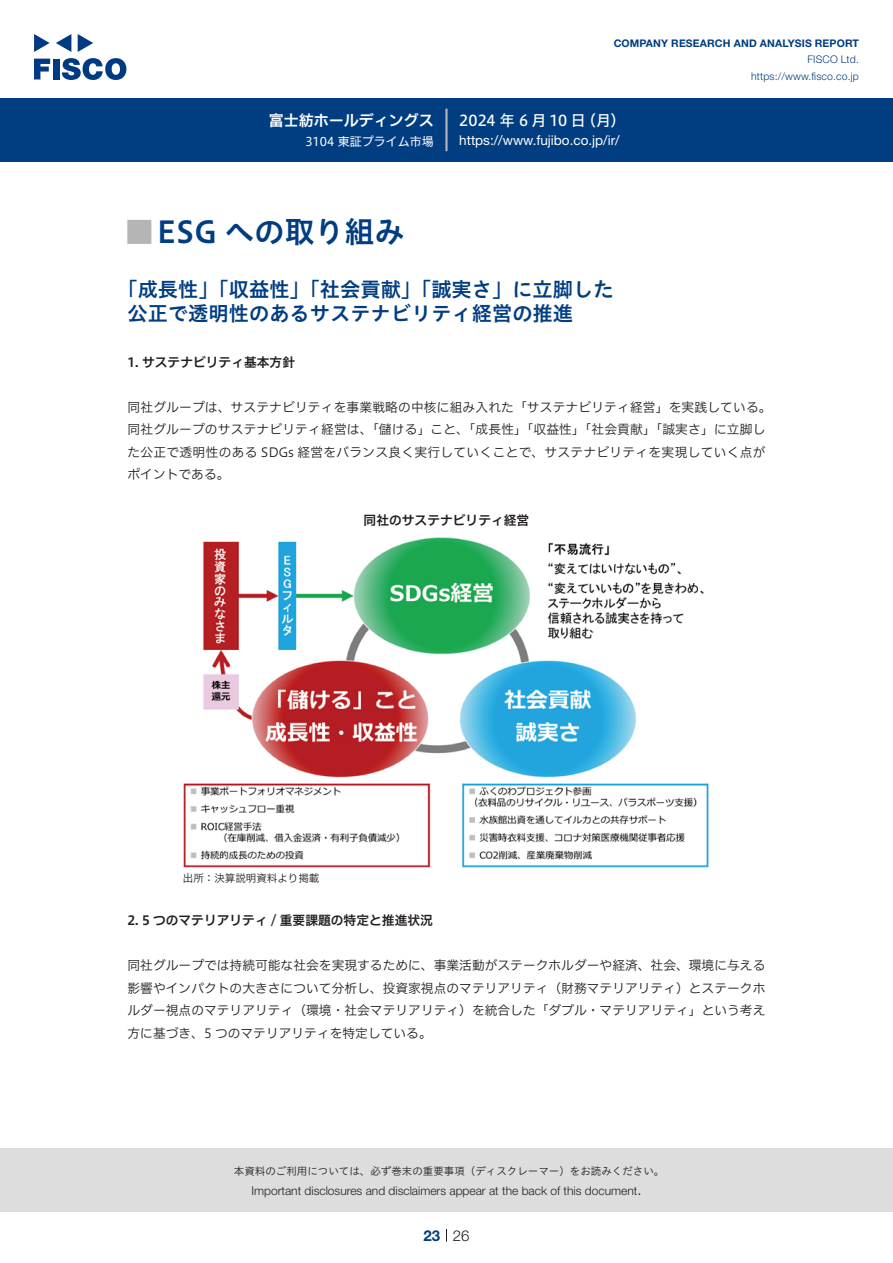
<style>
.page{position:relative;width:893px;height:1263px;background:#fff}
.page>*{position:absolute;margin:0;border:0;box-sizing:border-box;transform-origin:0 0}
.t1{font:30px "Hiragino UD Sans Std N W6";color:#003d81}
.t2{font:24px "Hiragino UD Sans Std N W6";color:#b5b5b6}
.中タイトル{font:20.25px/24px "Hiragino UD Sans Std W6";color:#003d81}
.t3{font:15px "Hiragino UD Sans F Std N W5";color:#fff}
.t4{font:15px "Hiragino UD Sans F Std N W6";color:#fff}
.t5{font:300 15px "Helvetica Neue LT Std";color:#231f20}
.t6{font:700 15px "Helvetica Neue LT Std";color:#003d81}
.t7{font:13.5px "Helvetica Neue LT Std";color:#fff}
.本文{font:12.75px/22.5px "Hiragino UD Sans F Std N W3";letter-spacing:.01em;color:#231f20}
.小タイトル{font:12.75px "Hiragino UD Sans F Std N W6";color:#231f20}
.チャートタイトル{font:12.75px "Hiragino UD Sans F Std N W6";color:#231f20}
.t8{font:300 12px "Helvetica Neue LT Std";color:#231f20}
.t9{font:12px "Hiragino UD Sans F Std N W4";color:#fff}
.t10{font:10.5px "Hiragino UD Sans Std W3";color:#231f20}
.t11{font:700 10.5px "Helvetica Neue LT Std";letter-spacing:.015em;color:#003d81}
.t12{font:300 10.5px/16.5px "Helvetica Neue LT Std";letter-spacing:.015em;color:#003d81;text-align:right}
.表組み基本スタイル{font:10.5px "Hiragino UD Sans F Std N W3";color:#231f20}
</style>
<div class="page">
<div style="left:0;top:1148px;width:893px;height:64px;background:#ddd"></div>
<svg style="left:34px;top:59px;width:16px;height:20px"></svg>
<div style="left:53px;top:59px;width:6px;height:20px;background:#003a83"></div>
<svg style="left:62px;top:58px;width:64px;height:22px"></svg>
<svg style="left:34px;top:34px;width:16px;height:18px"></svg>
<svg style="left:78px;top:34px;width:15px;height:18px"></svg>
<svg style="left:56px;top:34px;width:15px;height:18px"></svg>
<div style="left:0;top:98px;width:893px;height:64px;background:#003d81"></div>
<hr style="left:445px;top:109px;width:3px;height:42px;background:#b5b5b6">
<svg style="left:446px;top:1229px;width:1px;height:13px"></svg>
<img style="left:183px;top:537px;width:526px;height:331px">
<p class="t4" style="left:269px;top:109px;width:167px">富士紡ホールディングス</p>
<p class="t9" style="left:305px;top:132px;width:130px">3104 東証プライム市場</p>
<p class="t11" style="left:614px;top:37px;width:247px">COMPANY RESEARCH AND ANALYSIS REPORT</p>
<p class="t12" style="left:751px;top:51px;width:109px">FISCO Ltd. https://www.fisco.co j p.</p>
<p class="t3" style="left:581px;top:109px;width:46px">（月(</p>
<p class="t3" style="left:459px;top:109px;width:128px">2024 年 6 月 10 日</p>
<p class="t7" style="left:459px;top:132px;width:162px">https://www.fujibo. c o j p. /i r/</p>
<p class="t1" style="left:157px;top:209px;width:249px">ESG への取り組み</p>
<p class="t2" style="left:128px;top:213px;width:25px">█</p>
<p class="中タイトル" style="left:128px;top:276px;width:487px;text-indent:-10px">「成長性」「収益性」「社会貢献」「誠実さ」に立脚した公正で透明性のあるサステナビリティ経営の推進</p>
<p class="小タイトル" style="left:128px;top:352px;width:169px">1. サステナビリティ基本方針</p>
<p class="本文" style="left:128px;top:395px;width:645px">同社グループは、サステナビリティを事業戦略の中核に組み入れた「サステナビリティ経営」を実践している。同社グループのサステナビリティ経営は、「儲ける」こと、「成長性」「収益性」「社会貢献」「誠実さ」に立脚した公正で透明性のある SDGs 経営をバランス良く実行していくことで、サステナビリティを実現していく点がポイントである。</p>
<p class="チャートタイトル" style="left:364px;top:510px;width:167px">同社のサステナビリティ経営</p>
<p class="表組み基本スタイル" style="left:183px;top:870px;width:138px">出所：決算説明資料より掲載</p>
<p class="小タイトル" style="left:128px;top:911px;width:307px">2. 5 つのマテリアリティ / 重要課題の特定と推進状況</p>
<p class="本文" style="left:128px;top:954px;width:639px;text-align:justify">同社グループでは持続可能な社会を実現するために、事業活動がステークホルダーや経済、社会、環境に与える影響やインパクトの大きさについて分析し、投資家視点のマテリアリティ（財務マテリアリティ）とステークホルダー視点のマテリアリティ（環境・社会マテリアリティ）を統合した「ダブル・マテリアリティ」という考え方に基づき、5 つのマテリアリティを特定している。</p>
<p class="t10" style="left:234px;top:1163px;width:432px">本資料のご利用については、必ず巻末の重要事項（ディスクレーマー）をお読みください。</p>
<p class="t5" style="left:637px;top:1180px;width:6px">.</p>
<p class="t8" style="left:251px;top:1183px;width:387px">Important disclosures and disclaimers appear at the back of this document</p>
<p class="t6" style="left:423px;top:1226px;width:18px">23</p>
<p class="t5" style="left:453px;top:1226px;width:18px">26</p>
</div>
